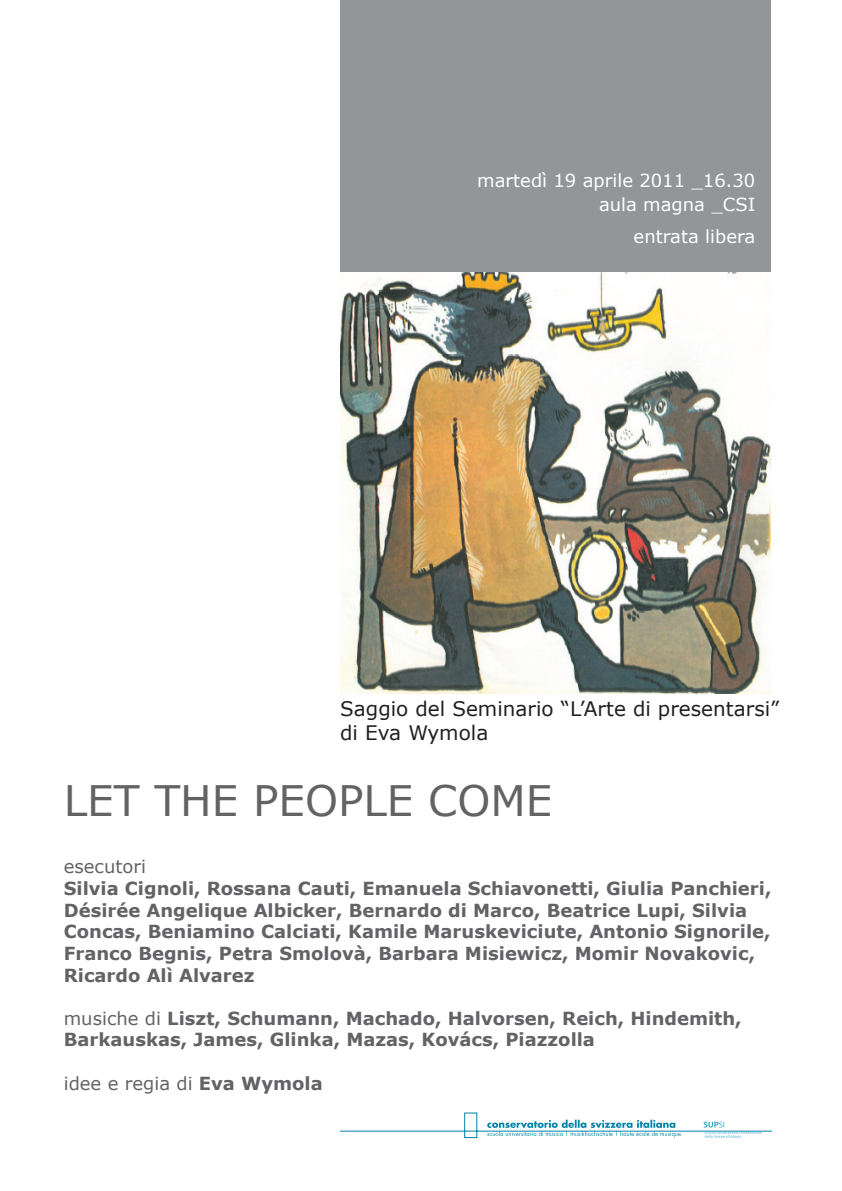
<style>
.page{position:relative;width:842px;height:1191px;background:#fff}
.page>*{position:absolute;margin:0;border:0;box-sizing:border-box;transform-origin:0 0}
.t1{font:42px "Verdana";color:#636366}
.t2{font:20px/24px "Verdana";color:#231f20}
.t3{font:700 18px/21.6px "Verdana";color:#636366}
.t4{font:18px/24px "Verdana";color:#fff;text-align:right}
.t5{font:18px "Verdana";color:#636366}
.s1{font-weight:400}
.s2{font-weight:700}
</style>
<div class="page">
<div style="left:340px;top:0;width:431px;height:274px;background:#939598"></div>
<img style="left:340px;top:272px;width:431px;height:422px">
<svg style="left:340px;top:1112px;width:431px;height:26px"></svg>
<p class="t4" style="left:477px;top:168px;width:280px">martedì 19 aprile 2011 _16.30 aula magna _CSI</p>
<p class="t4" style="left:634px;top:224px;width:123px">entrata libera</p>
<p class="t2" style="left:340px;top:696px;width:441px">Saggio del Seminario “L’Arte di presentarsi” di Eva Wymola</p>
<h1 class="t1" style="left:64px;top:774px;width:490px">LET THE PEOPLE COME</h1>
<p class="t5" style="left:64px;top:855px;width:84px">esecutori</p>
<p class="t3" style="left:64px;top:877px;width:709px">Silvia Cignoli, Rossana Cauti, Emanuela Schiavonetti, Giulia Panchieri, Désirée Angelique Albicker, Bernardo di Marco, Beatrice Lupi, Silvia Concas, Beniamino Calciati, Kamile Maruskeviciute, Antonio Signorile, Franco Begnis, Petra Smolovà, Barbara Misiewicz, Momir Novakovic, Ricardo Alì Alvarez</p>
<p class="t3" style="left:64px;top:1006px;width:679px"><span class="s1">musiche di</span> Liszt, Schumann, Machado, Halvorsen, Reich, Hindemith,<br>Barkauskas, James, Glinka, Mazas, Kovács, Piazzolla</p>
<p class="t5" style="left:64px;top:1071px;width:260px">idee e regia di <span class="s2">Eva Wymola</span></p>
</div>
